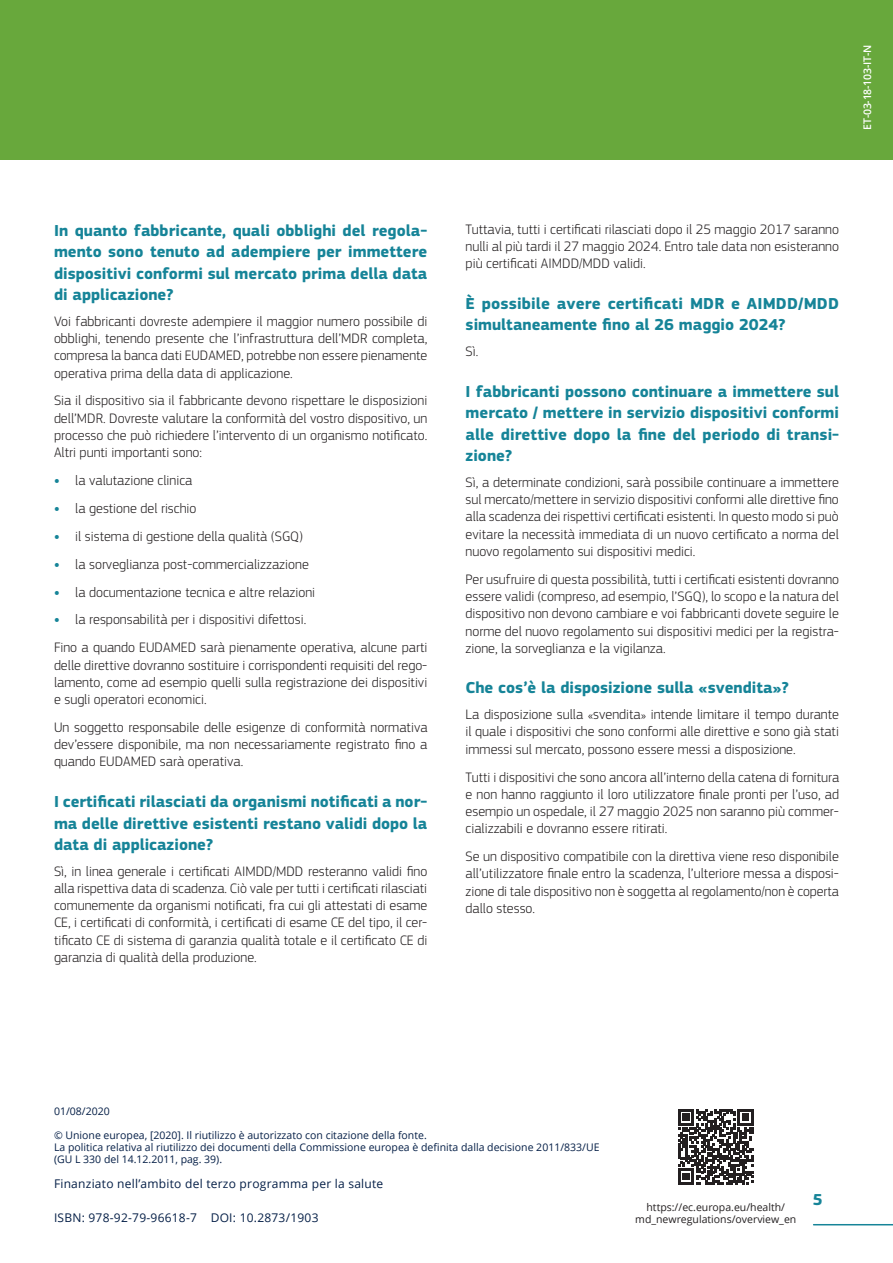
<style>
.page{position:relative;width:893px;height:1263px;background:#fff}
.page>*{position:absolute;margin:0;border:0;box-sizing:border-box;transform-origin:0 0}
.S6_Intertitre{font:700 16.5px/21.5px "EC Square Sans Pro";color:#168498;text-align:justify}
.S5_Body{font:300 14.25px/17.2px "EC Square Sans Pro";color:#231f20;text-align:justify}
.t1{font:12px "Open Sans";letter-spacing:.02em;color:#051f47}
.t2{font:10.5px/12px "Open Sans";color:#051f47}
.t3{font:10.5px/12px "Open Sans";color:#231f20;text-align:center}
.t4{font:600 10.5px "Open Sans";letter-spacing:-.02em;color:#fff}
.s1{font-weight:700;color:#168498}
</style>
<div class="page">
<hr style="left:814px;top:1224px;width:79px;height:1px;background:#168498">
<div style="left:0;top:0;width:893px;height:159px;background:#68a83c"></div>
<svg style="left:678px;top:1109px;width:75px;height:75px"></svg>
<p class="S6_Intertitre" style="left:54px;top:220px;width:375px">In quanto fabbricante, quali obblighi del regola&shy;mento sono tenuto ad adempiere per immettere dispositivi conformi sul mercato prima della data di applicazione?</p>
<p class="S5_Body" style="left:54px;top:312px;width:375px">Voi fabbricanti dovreste adempiere il maggior numero possibile di obblighi, tenendo presente che l’infrastruttura dell’MDR completa, compresa la banca dati EUDAMED, potrebbe non essere pienamente operativa prima della data di applicazione.</p>
<p class="S5_Body" style="left:54px;top:392px;width:375px">Sia il dispositivo sia il fabbricante devono rispettare le disposizioni dell’MDR. Dovreste valutare la conformità del vostro dispositivo, un processo che può richiedere l’intervento di un organismo notificato.<br>Altri punti importanti sono:</p>
<p class="S5_Body" style="left:54px;top:472px;width:140px"><span class="s1">•</span> la valutazione clinica</p>
<p class="S5_Body" style="left:54px;top:499px;width:144px"><span class="s1">•</span> la gestione del rischio</p>
<p class="S5_Body" style="left:54px;top:527px;width:251px"><span class="s1">•</span> il sistema di gestione della qualità (SGQ)</p>
<p class="S5_Body" style="left:54px;top:555px;width:256px"><span class="s1">•</span> la sorveglianza post-commercializzazione</p>
<p class="S5_Body" style="left:54px;top:583px;width:263px"><span class="s1">•</span> la documentazione tecnica e altre relazioni</p>
<p class="S5_Body" style="left:54px;top:611px;width:254px"><span class="s1">•</span> la responsabilità per i dispositivi difettosi.</p>
<p class="S5_Body" style="left:54px;top:639px;width:375px">Fino a quando EUDAMED sarà pienamente operativa, alcune parti delle direttive dovranno sostituire i corrispondenti requisiti del rego&shy;lamento, come ad esempio quelli sulla registrazione dei dispositivi e sugli operatori economici.</p>
<p class="S5_Body" style="left:54px;top:718px;width:375px">Un soggetto responsabile delle esigenze di conformità normativa dev’essere disponibile, ma non necessariamente registrato fino a quando EUDAMED sarà operativa.</p>
<p class="S6_Intertitre" style="left:54px;top:791px;width:375px">I certificati rilasciati da organismi notificati a nor&shy;ma delle direttive esistenti restano validi dopo la data di applicazione?</p>
<p class="S5_Body" style="left:54px;top:862px;width:375px">Sì, in linea generale i certificati AIMDD/MDD resteranno validi fino alla rispettiva data di scadenza. Ciò vale per tutti i certificati rilasciati comunemente da organismi notificati, fra cui gli attestati di esame CE, i certificati di conformità, i certificati di esame CE del tipo, il cer&shy;tificato CE di sistema di garanzia qualità totale e il certificato CE di garanzia di qualità della produzione.</p>
<p class="t4" style="left:860px;top:130px;width:86px;rotate:-90deg">ET-03-18-103-IT-N</p>
<p class="S5_Body" style="left:466px;top:221px;width:375px">Tuttavia, tutti i certificati rilasciati dopo il 25 maggio 2017 saranno nulli al più tardi il 27 maggio 2024. Entro tale data non esisteranno più certificati AIMDD/MDD validi.</p>
<p class="S6_Intertitre" style="left:466px;top:293px;width:375px">È possibile avere certificati MDR e AIMDD/MDD simultaneamente fino al 26 maggio 2024?</p>
<p class="S5_Body" style="left:466px;top:343px;width:14px">Sì.</p>
<p class="S6_Intertitre" style="left:466px;top:381px;width:375px">I fabbricanti possono continuare a immettere sul mercato / mettere in servizio dispositivi conformi alle direttive dopo la fine del periodo di transi&shy;zione?</p>
<p class="S5_Body" style="left:466px;top:473px;width:375px">Sì, a determinate condizioni, sarà possibile continuare a immettere sul mercato/mettere in servizio dispositivi conformi alle direttive fino alla scadenza dei rispettivi certificati esistenti. In questo modo si può evitare la necessità immediata di un nuovo certificato a norma del nuovo regolamento sui dispositivi medici.</p>
<p class="S5_Body" style="left:466px;top:570px;width:375px">Per usufruire di questa possibilità, tutti i certificati esistenti dovranno essere validi (compreso, ad esempio, l’SGQ), lo scopo e la natura del dispositivo non devono cambiare e voi fabbricanti dovete seguire le norme del nuovo regolamento sui dispositivi medici per la registra&shy;zione, la sorveglianza e la vigilanza.</p>
<p class="S6_Intertitre" style="left:466px;top:678px;width:325px">Che cos’è la disposizione sulla «svendita»?</p>
<p class="S5_Body" style="left:466px;top:706px;width:375px">La disposizione sulla «svendita» intende limitare il tempo durante il quale i dispositivi che sono conformi alle direttive e sono già stati immessi sul mercato, possono essere messi a disposizione.</p>
<p class="S5_Body" style="left:466px;top:768px;width:375px">Tutti i dispositivi che sono ancora all’interno della catena di fornitura e non hanno raggiunto il loro utilizzatore finale pronti per l’uso, ad esempio un ospedale, il 27 maggio 2025 non saranno più commer&shy;cializzabili e dovranno essere ritirati.</p>
<p class="S5_Body" style="left:466px;top:848px;width:375px">Se un dispositivo compatibile con la direttiva viene reso disponibile all’utilizzatore finale entro la scadenza, l’ulteriore messa a disposi&shy;zione di tale dispositivo non è soggetta al regolamento/non è coperta dallo stesso.</p>
<p class="t2" style="left:54px;top:1105px;width:57px">01/08/2020</p>
<p class="t2" style="left:54px;top:1129px;width:374px">© Unione europea, [2020]. Il riutilizzo è autorizzato con citazione della fonte.</p>
<p class="t2" style="left:54px;top:1141px;width:547px">La politica relativa al riutilizzo dei documenti della Commissione europea è definita dalla decisione 2011/833/UE (GU L 330 del 14.12.2011, pag. 39).</p>
<p class="t1" style="left:54px;top:1175px;width:331px">Finanziato nell’ambito del terzo programma per la salute</p>
<p class="t1" style="left:54px;top:1209px;width:266px">ISBN: 978-92-79-96618-7 DOI: 10.2873/1903</p>
<p class="t3" style="left:635px;top:1201px;width:163px">https://ec.europa.eu/health/ md_newregulations/overview_en</p>
<p class="S6_Intertitre" style="left:813px;top:1189px;width:11px">5</p>
</div>
